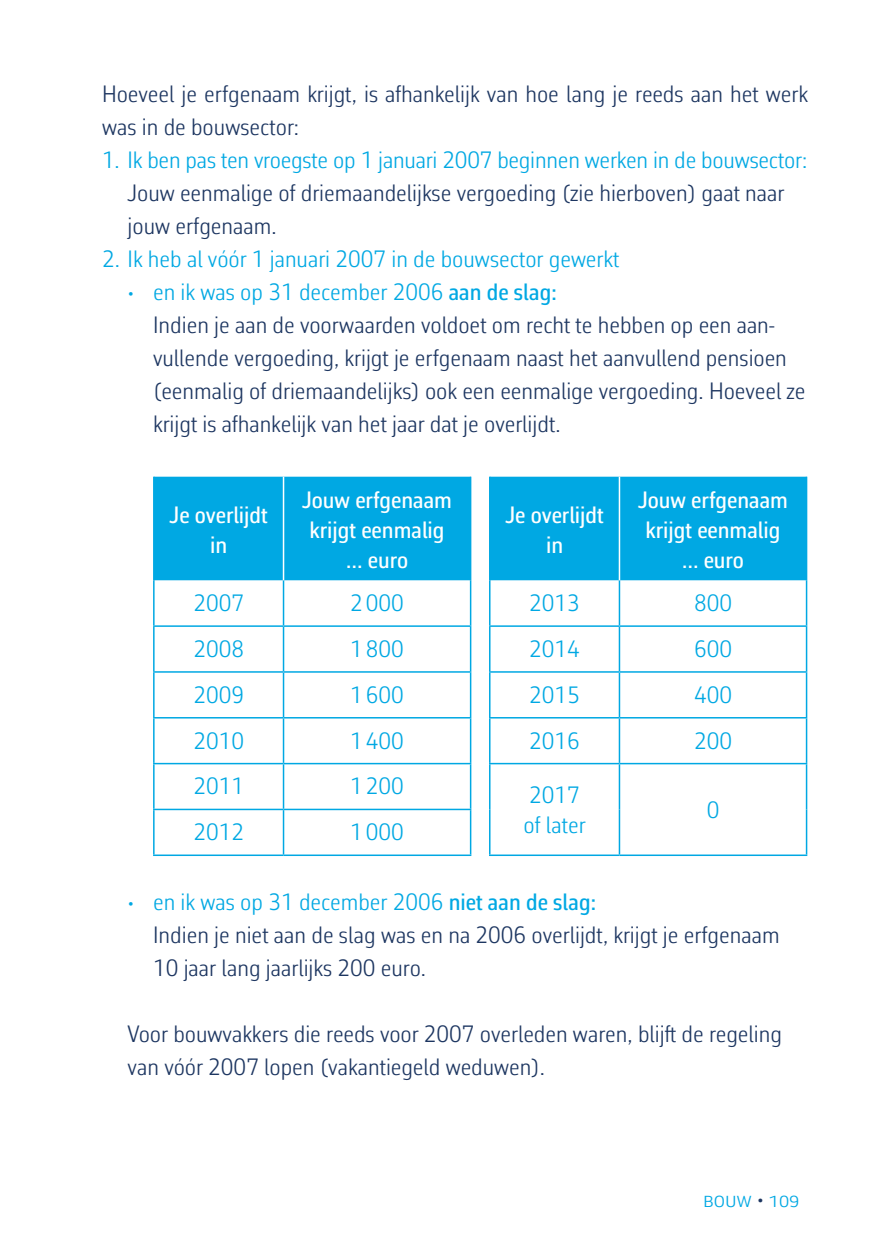
<style>
.page{position:relative;width:893px;height:1259px;background:#fff}
.page>*{position:absolute;margin:0;border:0;box-sizing:border-box;transform-origin:0 0}
.t1{font:300 24px/33px "Corbeau Con Pro";color:#1d3661}
.t2{font:300 24px/30px "Corbeau Con Pro";letter-spacing:-.01em;color:#00a8e3}
.t3{font:500 24px/30px "Corbeau Con Pro";color:#fff;text-align:center}
.t4{font:300 21px "Corbeau Pro";color:#00a8e3}
.s1{color:#00a8e3}
.s2{font-weight:500;color:#00a8e3}
.s3{font-size:24px;color:#1d3661}
</style>
<div class="page">
<div style="left:155px;top:477px;width:651px;height:103px;background:#00a8e3"></div>
<hr style="left:283px;top:580px;width:1px;height:45px;background:#00a8e3">
<hr style="left:619px;top:580px;width:1px;height:45px;background:#00a8e3">
<hr style="left:153px;top:625px;width:131px;height:2px;background:#00a8e3">
<hr style="left:284px;top:625px;width:187px;height:2px;background:#00a8e3">
<hr style="left:283px;top:627px;width:1px;height:44px;background:#00a8e3">
<hr style="left:489px;top:625px;width:130px;height:2px;background:#00a8e3">
<hr style="left:619px;top:625px;width:188px;height:2px;background:#00a8e3">
<hr style="left:619px;top:627px;width:1px;height:44px;background:#00a8e3">
<hr style="left:153px;top:671px;width:131px;height:1px;background:#00a8e3">
<hr style="left:284px;top:671px;width:187px;height:1px;background:#00a8e3">
<hr style="left:283px;top:672px;width:1px;height:45px;background:#00a8e3">
<hr style="left:489px;top:671px;width:130px;height:1px;background:#00a8e3">
<hr style="left:619px;top:671px;width:188px;height:1px;background:#00a8e3">
<hr style="left:619px;top:672px;width:1px;height:45px;background:#00a8e3">
<hr style="left:153px;top:717px;width:131px;height:1px;background:#00a8e3">
<hr style="left:284px;top:717px;width:187px;height:1px;background:#00a8e3">
<hr style="left:283px;top:718px;width:1px;height:45px;background:#00a8e3">
<hr style="left:489px;top:717px;width:130px;height:1px;background:#00a8e3">
<hr style="left:619px;top:717px;width:188px;height:1px;background:#00a8e3">
<hr style="left:619px;top:718px;width:1px;height:45px;background:#00a8e3">
<hr style="left:153px;top:763px;width:131px;height:1px;background:#00a8e3">
<hr style="left:284px;top:763px;width:187px;height:1px;background:#00a8e3">
<hr style="left:283px;top:764px;width:1px;height:44px;background:#00a8e3">
<hr style="left:153px;top:808px;width:131px;height:2px;background:#00a8e3">
<hr style="left:284px;top:808px;width:187px;height:2px;background:#00a8e3">
<hr style="left:283px;top:810px;width:1px;height:44px;background:#00a8e3">
<hr style="left:153px;top:854px;width:131px;height:2px;background:#00a8e3">
<hr style="left:284px;top:854px;width:187px;height:2px;background:#00a8e3">
<hr style="left:283px;top:477px;width:1px;height:103px;background:#fff">
<hr style="left:153px;top:477px;width:2px;height:103px;background:#00a8e3">
<hr style="left:806px;top:477px;width:1px;height:103px;background:#00a8e3">
<hr style="left:153px;top:580px;width:2px;height:45px;background:#00a8e3">
<hr style="left:489px;top:580px;width:1px;height:45px;background:#00a8e3">
<hr style="left:153px;top:627px;width:2px;height:44px;background:#00a8e3">
<hr style="left:489px;top:627px;width:1px;height:44px;background:#00a8e3">
<hr style="left:153px;top:672px;width:2px;height:45px;background:#00a8e3">
<hr style="left:489px;top:672px;width:1px;height:45px;background:#00a8e3">
<hr style="left:153px;top:718px;width:2px;height:45px;background:#00a8e3">
<hr style="left:489px;top:718px;width:1px;height:45px;background:#00a8e3">
<hr style="left:153px;top:764px;width:2px;height:44px;background:#00a8e3">
<hr style="left:153px;top:810px;width:2px;height:44px;background:#00a8e3">
<hr style="left:470px;top:580px;width:1px;height:45px;background:#00a8e3">
<hr style="left:806px;top:580px;width:1px;height:45px;background:#00a8e3">
<hr style="left:470px;top:627px;width:1px;height:44px;background:#00a8e3">
<hr style="left:806px;top:627px;width:1px;height:44px;background:#00a8e3">
<hr style="left:470px;top:672px;width:1px;height:45px;background:#00a8e3">
<hr style="left:806px;top:672px;width:1px;height:45px;background:#00a8e3">
<hr style="left:470px;top:718px;width:1px;height:45px;background:#00a8e3">
<hr style="left:806px;top:718px;width:1px;height:45px;background:#00a8e3">
<hr style="left:470px;top:764px;width:1px;height:44px;background:#00a8e3">
<hr style="left:470px;top:810px;width:1px;height:44px;background:#00a8e3">
<hr style="left:470px;top:477px;width:1px;height:103px;background:#00a8e3">
<hr style="left:489px;top:477px;width:1px;height:103px;background:#00a8e3">
<hr style="left:619px;top:477px;width:1px;height:103px;background:#fff">
<hr style="left:489px;top:763px;width:130px;height:1px;background:#00a8e3">
<hr style="left:489px;top:764px;width:1px;height:45px;background:#00a8e3">
<hr style="left:489px;top:809px;width:1px;height:45px;background:#00a8e3">
<hr style="left:489px;top:854px;width:130px;height:2px;background:#00a8e3">
<hr style="left:619px;top:763px;width:188px;height:1px;background:#00a8e3">
<hr style="left:619px;top:764px;width:1px;height:45px;background:#00a8e3">
<hr style="left:806px;top:764px;width:1px;height:45px;background:#00a8e3">
<hr style="left:619px;top:809px;width:1px;height:45px;background:#00a8e3">
<hr style="left:806px;top:809px;width:1px;height:45px;background:#00a8e3">
<hr style="left:619px;top:854px;width:188px;height:2px;background:#00a8e3">
<p class="t1" style="left:102px;top:77px;width:707px">Hoeveel je erfgenaam krijgt, is afhankelijk van hoe lang je reeds aan het werk was in de bouwsector:</p>
<p class="t2" style="left:102px;top:144px;width:707px">1. Ik ben pas ten vroegste op 1 januari 2007 beginnen werken in de bouwsector:</p>
<p class="t1" style="left:128px;top:176px;width:658px">Jouw eenmalige of driemaandelijkse vergoeding (zie hierboven) gaat naar jouw erfgenaam.</p>
<p class="t2" style="left:102px;top:243px;width:519px">2. Ik heb al vóór 1 januari 2007 in de bouwsector gewerkt</p>
<p class="t1" style="left:153px;top:275px;width:654px;text-indent:-26px"><span class="s1">• en ik was op 31 december 2006</span> <span class="s2">aan de slag:<br></span>Indien je aan de voorwaarden voldoet om recht te hebben op een aan&shy;vullende vergoeding, krijgt je erfgenaam naast het aanvullend pensioen (eenmalig of driemaandelijks) ook een eenmalige vergoeding. Hoeveel ze krijgt is afhankelijk van het jaar dat je overlijdt.</p>
<p class="t3" style="left:170px;top:499px;width:100px">Je overlijdt in</p>
<p class="t3" style="left:302px;top:484px;width:151px">Jouw erfgenaam krijgt eenmalig … euro</p>
<p class="t3" style="left:505px;top:499px;width:100px">Je overlijdt in</p>
<p class="t3" style="left:638px;top:484px;width:151px">Jouw erfgenaam krijgt eenmalig … euro</p>
<p class="t2" style="left:193px;top:587px;width:52px">2007</p>
<p class="t2" style="left:350px;top:587px;width:55px">2000</p>
<p class="t2" style="left:529px;top:587px;width:52px">2013</p>
<p class="t2" style="left:694px;top:587px;width:40px">800</p>
<p class="t2" style="left:193px;top:633px;width:52px">2008</p>
<p class="t2" style="left:350px;top:633px;width:55px">1800</p>
<p class="t2" style="left:529px;top:633px;width:52px">2014</p>
<p class="t2" style="left:694px;top:633px;width:40px">600</p>
<p class="t2" style="left:193px;top:679px;width:52px">2009</p>
<p class="t2" style="left:350px;top:679px;width:55px">1600</p>
<p class="t2" style="left:529px;top:679px;width:52px">2015</p>
<p class="t2" style="left:694px;top:679px;width:40px">400</p>
<p class="t2" style="left:193px;top:725px;width:52px">2010</p>
<p class="t2" style="left:350px;top:725px;width:55px">1400</p>
<p class="t2" style="left:529px;top:725px;width:52px">2016</p>
<p class="t2" style="left:694px;top:725px;width:40px">200</p>
<p class="t2" style="left:193px;top:771px;width:52px">2011</p>
<p class="t2" style="left:350px;top:771px;width:55px">1200</p>
<p class="t2" style="left:524px;top:780px;width:64px">2017 of later</p>
<p class="t2" style="left:707px;top:795px;width:14px">0</p>
<p class="t2" style="left:193px;top:817px;width:52px">2012</p>
<p class="t2" style="left:350px;top:817px;width:55px">1000</p>
<p class="t1" style="left:153px;top:885px;width:628px;text-indent:-26px"><span class="s1">• en ik was op 31 december 2006</span> <span class="s2">niet aan de slag:<br></span>Indien je niet aan de slag was en na 2006 overlijdt, krijgt je erfgenaam<br>10 jaar lang jaarlijks 200 euro.</p>
<p class="t1" style="left:128px;top:1017px;width:656px">Voor bouwvakkers die reeds voor 2007 overleden waren, blijft de regeling van vóór 2007 lopen (vakantiegeld weduwen).</p>
<p class="t4" style="left:703px;top:1186px;width:98px">Bouw <span class="s3">•</span> 109</p>
</div>
